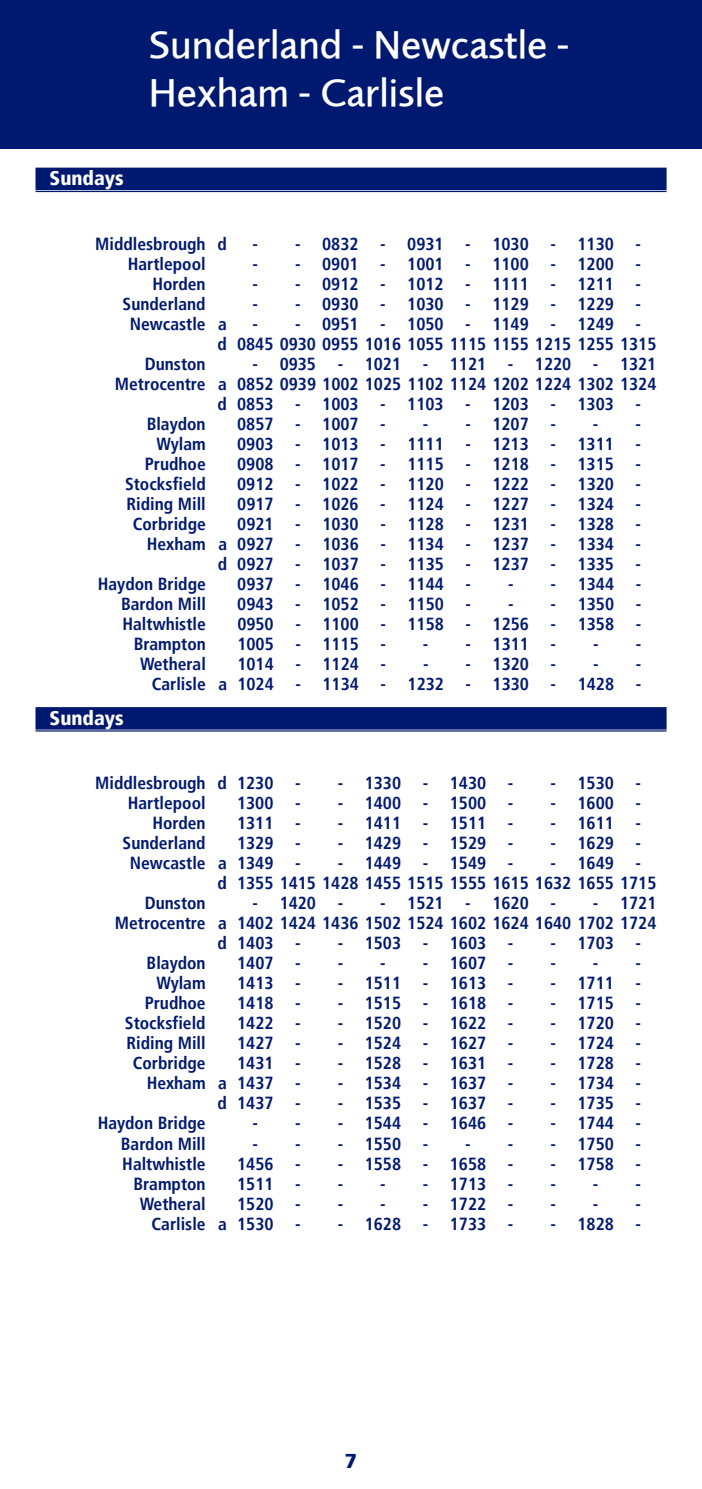
<style>
.page{position:relative;width:702px;height:1489px;background:#fff}
.page>*{position:absolute;margin:0;border:0;box-sizing:border-box;transform-origin:0 0}
.t1{font:500 40px/48px "Foundry Sans";color:#fff}
.t2{font:900 condensed 20px "Frutiger LT";color:#fff}
.t3{font:900 20px "Frutiger LT";color:#001970}
.t4{font:700 condensed 17.5px/20px "Frutiger LT";color:#001970}
</style>
<div class="page">
<div style="left:0;top:0;width:702px;height:149px;background:#001970"></div>
<div style="left:35px;top:168px;width:631px;height:22px;background:#001970"></div>
<hr style="left:35px;top:191px;width:631px;height:1px;background:#001970">
<div style="left:35px;top:707px;width:631px;height:22px;background:#001970"></div>
<hr style="left:35px;top:730px;width:631px;height:1px;background:#001970">
<p class="t2" style="left:50px;top:166px;width:76px">Sundays</p>
<h1 class="t1" style="left:149px;top:20px;width:421px">Sunderland - Newcastle -<br>Hexham - Carlisle</h1>
<p class="t4" style="left:95px;top:234px;width:133px">Middlesbrough d</p>
<p class="t4" style="left:252px;top:234px;width:390px">- - 0832 - 0931 - 1030 - 1130 -</p>
<p class="t4" style="left:128px;top:254px;width:79px">Hartlepool</p>
<p class="t4" style="left:252px;top:254px;width:390px">- - 0901 - 1001 - 1100 - 1200 -</p>
<p class="t4" style="left:152px;top:274px;width:55px">Horden</p>
<p class="t4" style="left:252px;top:274px;width:390px">- - 0912 - 1012 - 1111 - 1211 -</p>
<p class="t4" style="left:123px;top:294px;width:85px">Sunderland</p>
<p class="t4" style="left:252px;top:294px;width:390px">- - 0930 - 1030 - 1129 - 1229 -</p>
<p class="t4" style="left:130px;top:314px;width:99px">Newcastle a</p>
<p class="t4" style="left:217px;top:314px;width:440px;text-indent:35px">- - 0951 - 1050 - 1149 - 1249 -<br>d 0845 0930 0955 1016 1055 1115 1155 1215 1255 1315</p>
<p class="t4" style="left:145px;top:354px;width:62px">Dunston</p>
<p class="t4" style="left:252px;top:354px;width:405px">- 0935 - 1021 - 1121 - 1220 - 1321</p>
<p class="t4" style="left:115px;top:374px;width:543px">Metrocentre a 0852 0939 1002 1025 1102 1124 1202 1224 1302 1324</p>
<p class="t4" style="left:217px;top:394px;width:425px">d 0853 - 1003 - 1103 - 1203 - 1303 -</p>
<p class="t4" style="left:147px;top:414px;width:61px">Blaydon</p>
<p class="t4" style="left:237px;top:414px;width:150px">0857 - 1007 -</p>
<p class="t4" style="left:423px;top:414px;width:135px">- - 1207 -</p>
<p class="t4" style="left:593px;top:414px;width:50px">- -</p>
<p class="t4" style="left:156px;top:434px;width:51px">Wylam</p>
<p class="t4" style="left:237px;top:434px;width:405px">0903 - 1013 - 1111 - 1213 - 1311 -</p>
<p class="t4" style="left:145px;top:454px;width:62px">Prudhoe</p>
<p class="t4" style="left:237px;top:454px;width:405px">0908 - 1017 - 1115 - 1218 - 1315 -</p>
<p class="t4" style="left:125px;top:474px;width:82px">Stocksfield</p>
<p class="t4" style="left:237px;top:474px;width:405px">0912 - 1022 - 1120 - 1222 - 1320 -</p>
<p class="t4" style="left:127px;top:494px;width:81px">Riding Mill</p>
<p class="t4" style="left:237px;top:494px;width:405px">0917 - 1026 - 1124 - 1227 - 1324 -</p>
<p class="t4" style="left:133px;top:514px;width:74px">Corbridge</p>
<p class="t4" style="left:237px;top:514px;width:405px">0921 - 1030 - 1128 - 1231 - 1328 -</p>
<p class="t4" style="left:147px;top:534px;width:496px">Hexham a 0927 - 1036 - 1134 - 1237 - 1334 -</p>
<p class="t4" style="left:218px;top:554px;width:425px">d 0927 - 1037 - 1135 - 1237 - 1335 -</p>
<p class="t4" style="left:98px;top:574px;width:109px">Haydon Bridge</p>
<p class="t4" style="left:237px;top:574px;width:235px">0937 - 1046 - 1144 -</p>
<p class="t4" style="left:508px;top:574px;width:135px">- - 1344 -</p>
<p class="t4" style="left:121px;top:594px;width:86px">Bardon Mill</p>
<p class="t4" style="left:237px;top:594px;width:235px">0943 - 1052 - 1150 -</p>
<p class="t4" style="left:508px;top:594px;width:135px">- - 1350 -</p>
<p class="t4" style="left:122px;top:614px;width:85px">Haltwhistle</p>
<p class="t4" style="left:237px;top:614px;width:405px">0950 - 1100 - 1158 - 1256 - 1358 -</p>
<p class="t4" style="left:134px;top:634px;width:74px">Brampton</p>
<p class="t4" style="left:237px;top:634px;width:150px">1005 - 1115 -</p>
<p class="t4" style="left:423px;top:634px;width:135px">- - 1311 -</p>
<p class="t4" style="left:593px;top:634px;width:50px">- -</p>
<p class="t4" style="left:140px;top:654px;width:67px">Wetheral</p>
<p class="t4" style="left:237px;top:654px;width:150px">1014 - 1124 -</p>
<p class="t4" style="left:423px;top:654px;width:135px">- - 1320 -</p>
<p class="t4" style="left:152px;top:654px;width:491px;text-align:right">- -<br>Carlisle a 1024 - 1134 - 1232 - 1330 - 1428 -</p>
<p class="t2" style="left:50px;top:705px;width:76px">Sundays</p>
<p class="t4" style="left:95px;top:773px;width:207px">Middlesbrough d 1230 -</p>
<p class="t4" style="left:337px;top:773px;width:177px">- 1330 - 1430 -</p>
<p class="t4" style="left:550px;top:773px;width:92px">- 1530 -</p>
<p class="t4" style="left:128px;top:793px;width:79px">Hartlepool</p>
<p class="t4" style="left:237px;top:793px;width:65px">1300 -</p>
<p class="t4" style="left:337px;top:793px;width:177px">- 1400 - 1500 -</p>
<p class="t4" style="left:550px;top:793px;width:92px">- 1600 -</p>
<p class="t4" style="left:152px;top:813px;width:55px">Horden</p>
<p class="t4" style="left:237px;top:813px;width:65px">1311 -</p>
<p class="t4" style="left:337px;top:813px;width:177px">- 1411 - 1511 -</p>
<p class="t4" style="left:550px;top:813px;width:92px">- 1611 -</p>
<p class="t4" style="left:123px;top:833px;width:85px">Sunderland</p>
<p class="t4" style="left:237px;top:833px;width:65px">1329 -</p>
<p class="t4" style="left:337px;top:833px;width:177px">- 1429 - 1529 -</p>
<p class="t4" style="left:550px;top:833px;width:92px">- 1629 -</p>
<p class="t4" style="left:130px;top:853px;width:172px">Newcastle a 1349 -</p>
<p class="t4" style="left:337px;top:853px;width:177px">- 1449 - 1549 -</p>
<p class="t4" style="left:217px;top:853px;width:440px;text-indent:333px">- 1649 -<br>d 1355 1415 1428 1455 1515 1555 1615 1632 1655 1715</p>
<p class="t4" style="left:145px;top:893px;width:62px">Dunston</p>
<p class="t4" style="left:252px;top:893px;width:92px">- 1420 -</p>
<p class="t4" style="left:380px;top:893px;width:177px">- 1521 - 1620 -</p>
<p class="t4" style="left:593px;top:893px;width:65px">- 1721</p>
<p class="t4" style="left:115px;top:913px;width:543px">Metrocentre a 1402 1424 1436 1502 1524 1602 1624 1640 1702 1724</p>
<p class="t4" style="left:217px;top:933px;width:85px">d 1403 -</p>
<p class="t4" style="left:337px;top:933px;width:177px">- 1503 - 1603 -</p>
<p class="t4" style="left:550px;top:933px;width:92px">- 1703 -</p>
<p class="t4" style="left:147px;top:953px;width:61px">Blaydon</p>
<p class="t4" style="left:237px;top:953px;width:65px">1407 -</p>
<p class="t4" style="left:337px;top:953px;width:50px">- -</p>
<p class="t4" style="left:423px;top:953px;width:92px">- 1607 -</p>
<p class="t4" style="left:550px;top:953px;width:50px">- -</p>
<p class="t4" style="left:635px;top:953px;width:7px">-</p>
<p class="t4" style="left:156px;top:973px;width:51px">Wylam</p>
<p class="t4" style="left:237px;top:973px;width:65px">1413 -</p>
<p class="t4" style="left:337px;top:973px;width:177px">- 1511 - 1613 -</p>
<p class="t4" style="left:550px;top:973px;width:92px">- 1711 -</p>
<p class="t4" style="left:145px;top:993px;width:62px">Prudhoe</p>
<p class="t4" style="left:237px;top:993px;width:65px">1418 -</p>
<p class="t4" style="left:337px;top:993px;width:177px">- 1515 - 1618 -</p>
<p class="t4" style="left:550px;top:993px;width:92px">- 1715 -</p>
<p class="t4" style="left:125px;top:1013px;width:82px">Stocksfield</p>
<p class="t4" style="left:237px;top:1013px;width:65px">1422 -</p>
<p class="t4" style="left:337px;top:1013px;width:177px">- 1520 - 1622 -</p>
<p class="t4" style="left:550px;top:1013px;width:92px">- 1720 -</p>
<p class="t4" style="left:126px;top:1033px;width:81px">Riding Mill</p>
<p class="t4" style="left:237px;top:1033px;width:65px">1427 -</p>
<p class="t4" style="left:337px;top:1033px;width:177px">- 1524 - 1627 -</p>
<p class="t4" style="left:550px;top:1033px;width:92px">- 1724 -</p>
<p class="t4" style="left:133px;top:1053px;width:74px">Corbridge</p>
<p class="t4" style="left:237px;top:1053px;width:65px">1431 -</p>
<p class="t4" style="left:337px;top:1053px;width:177px">- 1528 - 1631 -</p>
<p class="t4" style="left:550px;top:1053px;width:92px">- 1728 -</p>
<p class="t4" style="left:147px;top:1073px;width:155px">Hexham a 1437 -</p>
<p class="t4" style="left:337px;top:1073px;width:177px">- 1534 - 1637 -</p>
<p class="t4" style="left:550px;top:1073px;width:92px">- 1734 -</p>
<p class="t4" style="left:217px;top:1093px;width:85px">d 1437 -</p>
<p class="t4" style="left:337px;top:1093px;width:177px">- 1535 - 1637 -</p>
<p class="t4" style="left:550px;top:1093px;width:92px">- 1735 -</p>
<p class="t4" style="left:98px;top:1113px;width:109px">Haydon Bridge</p>
<p class="t4" style="left:252px;top:1113px;width:50px">- -</p>
<p class="t4" style="left:337px;top:1113px;width:177px">- 1544 - 1646 -</p>
<p class="t4" style="left:550px;top:1113px;width:92px">- 1744 -</p>
<p class="t4" style="left:121px;top:1133px;width:86px">Bardon Mill</p>
<p class="t4" style="left:252px;top:1133px;width:50px">- -</p>
<p class="t4" style="left:337px;top:1133px;width:92px">- 1550 -</p>
<p class="t4" style="left:465px;top:1133px;width:50px">- -</p>
<p class="t4" style="left:550px;top:1133px;width:92px">- 1750 -</p>
<p class="t4" style="left:122px;top:1153px;width:85px">Haltwhistle</p>
<p class="t4" style="left:237px;top:1153px;width:65px">1456 -</p>
<p class="t4" style="left:337px;top:1153px;width:177px">- 1558 - 1658 -</p>
<p class="t4" style="left:550px;top:1153px;width:92px">- 1758 -</p>
<p class="t4" style="left:133px;top:1173px;width:74px">Brampton</p>
<p class="t4" style="left:237px;top:1173px;width:65px">1511 -</p>
<p class="t4" style="left:337px;top:1173px;width:50px">- -</p>
<p class="t4" style="left:423px;top:1173px;width:92px">- 1713 -</p>
<p class="t4" style="left:550px;top:1173px;width:50px">- -</p>
<p class="t4" style="left:635px;top:1173px;width:7px">-</p>
<p class="t4" style="left:140px;top:1193px;width:67px">Wetheral</p>
<p class="t4" style="left:237px;top:1193px;width:65px">1520 -</p>
<p class="t4" style="left:337px;top:1193px;width:50px">- -</p>
<p class="t4" style="left:423px;top:1193px;width:92px">- 1722 -</p>
<p class="t4" style="left:550px;top:1193px;width:50px">- -</p>
<p class="t4" style="left:635px;top:1193px;width:7px">-</p>
<p class="t4" style="left:151px;top:1213px;width:151px">Carlisle a 1530 -</p>
<p class="t4" style="left:337px;top:1213px;width:177px">- 1628 - 1733 -</p>
<p class="t4" style="left:550px;top:1213px;width:92px">- 1828 -</p>
<p class="t3" style="left:345px;top:1448px;width:14px">7</p>
</div>
